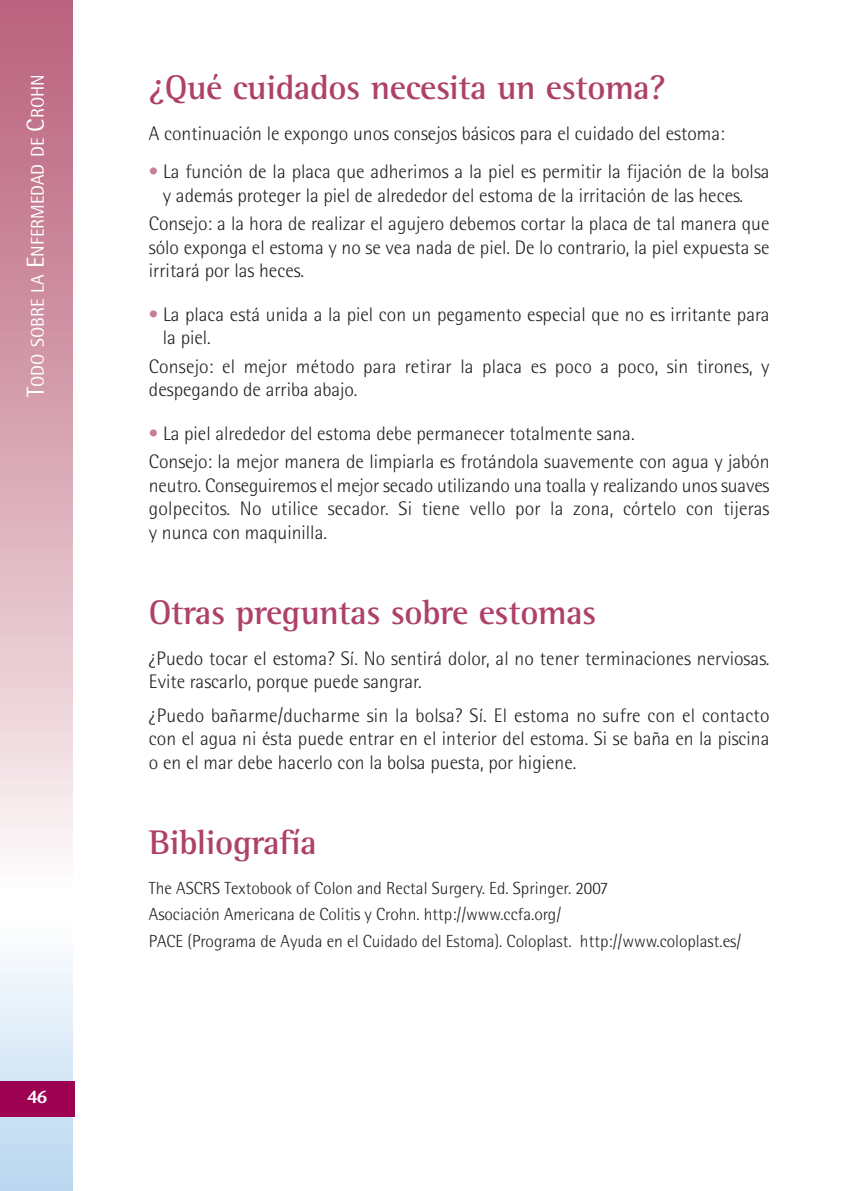
<style>
.page{position:relative;width:844px;height:1191px;background:#fff}
.page>*{position:absolute;margin:0;border:0;box-sizing:border-box;transform-origin:0 0}
.t1{font:700 35px "Rotis Semi Serif";letter-spacing:-.01em;color:#ae416a}
.t2{font:300 19.6px/23.4px "Rotis Semi Sans";color:#231f20}
.t3{font:18.38px "Rotis Semi Sans";color:#fff}
.t4{font:300 17.5px/26.6px "Rotis Semi Sans";color:#231f20}
.t5{font:600 17.5px "Stone Sans";color:#fff}
.s1{font-size:24.5px}
.s2{color:#c67f94}
</style>
<div class="page">
<img style="left:0;top:958px;width:73px;height:232px">
<div style="left:0;top:1px;width:73px;height:887px;background:linear-gradient(to bottom,#b85d78,#fbf5f5)"></div>
<div style="left:0;top:1080px;width:74px;height:36px;background:#9d0151"></div>
<p class="t3" style="left:27px;top:396px;width:324px;rotate:-90deg"><span class="s1">T</span>ODO SOBRE LA <span class="s1">E</span>NFERMEDAD DE <span class="s1">C</span>ROHN</p>
<p class="t5" style="left:27px;top:1086px;width:22px">46</p>
<h1 class="t1" style="left:149px;top:66px;width:518px">¿Qué cuidados necesita un estoma?</h1>
<p class="t2" style="left:149px;top:122px;width:577px">A continuación le expongo unos consejos básicos para el cuidado del estoma:</p>
<p class="t2" style="left:163px;top:160px;width:608px;text-indent:-14px"><span class="s2">•</span> La función de la placa que adherimos a la piel es permitir la fijación de la bolsa y además proteger la piel de alrededor del estoma de la irritación de las heces.</p>
<p class="t2" style="left:149px;top:212px;width:622px;text-align:justify">Consejo: a la hora de realizar el agujero debemos cortar la placa de tal manera que sólo exponga el estoma y no se vea nada de piel. De lo contrario, la piel expuesta se irritará por las heces.</p>
<p class="t2" style="left:163px;top:302px;width:608px;text-indent:-14px"><span class="s2">•</span> La placa está unida a la piel con un pegamento especial que no es irritante para la piel.</p>
<p class="t2" style="left:149px;top:354px;width:622px">Consejo: el mejor método para retirar la placa es poco a poco, sin tirones, y despegando de arriba abajo.</p>
<p class="t2" style="left:149px;top:419px;width:622px;line-height:28.5px"><span class="s2">•</span> La piel alrededor del estoma debe permanecer totalmente sana.<br>Consejo: la mejor manera de limpiarla es frotándola suavemente con agua y jabón</p>
<p class="t2" style="left:149px;top:473px;width:622px;text-align:justify">neutro. Conseguiremos el mejor secado utilizando una toalla y realizando unos suaves golpecitos. No utilice secador. Si tiene vello por la zona, córtelo con tijeras y nunca con maquinilla.</p>
<h1 class="t1" style="left:149px;top:591px;width:449px">Otras preguntas sobre estomas</h1>
<p class="t2" style="left:149px;top:646px;width:622px">¿Puedo tocar el estoma? Sí. No sentirá dolor, al no tener terminaciones nerviosas.<br>Evite rascarlo, porque puede sangrar.</p>
<p class="t2" style="left:149px;top:703px;width:622px;text-align:justify">¿Puedo bañarme/ducharme sin la bolsa? Sí. El estoma no sufre con el contacto con el agua ni ésta puede entrar en el interior del estoma. Si se baña en la piscina o en el mar debe hacerlo con la bolsa puesta, por higiene.</p>
<h1 class="t1" style="left:149px;top:821px;width:169px">Bibliografía</h1>
<p class="t4" style="left:149px;top:874px;width:593px">The ASCRS Textobook of Colon and Rectal Surgery. Ed. Springer. 2007<br>Asociación Americana de Colitis y Crohn. http://www.ccfa.org/<br>PACE (Programa de Ayuda en el Cuidado del Estoma). Coloplast. http://www.coloplast.es/</p>
</div>
